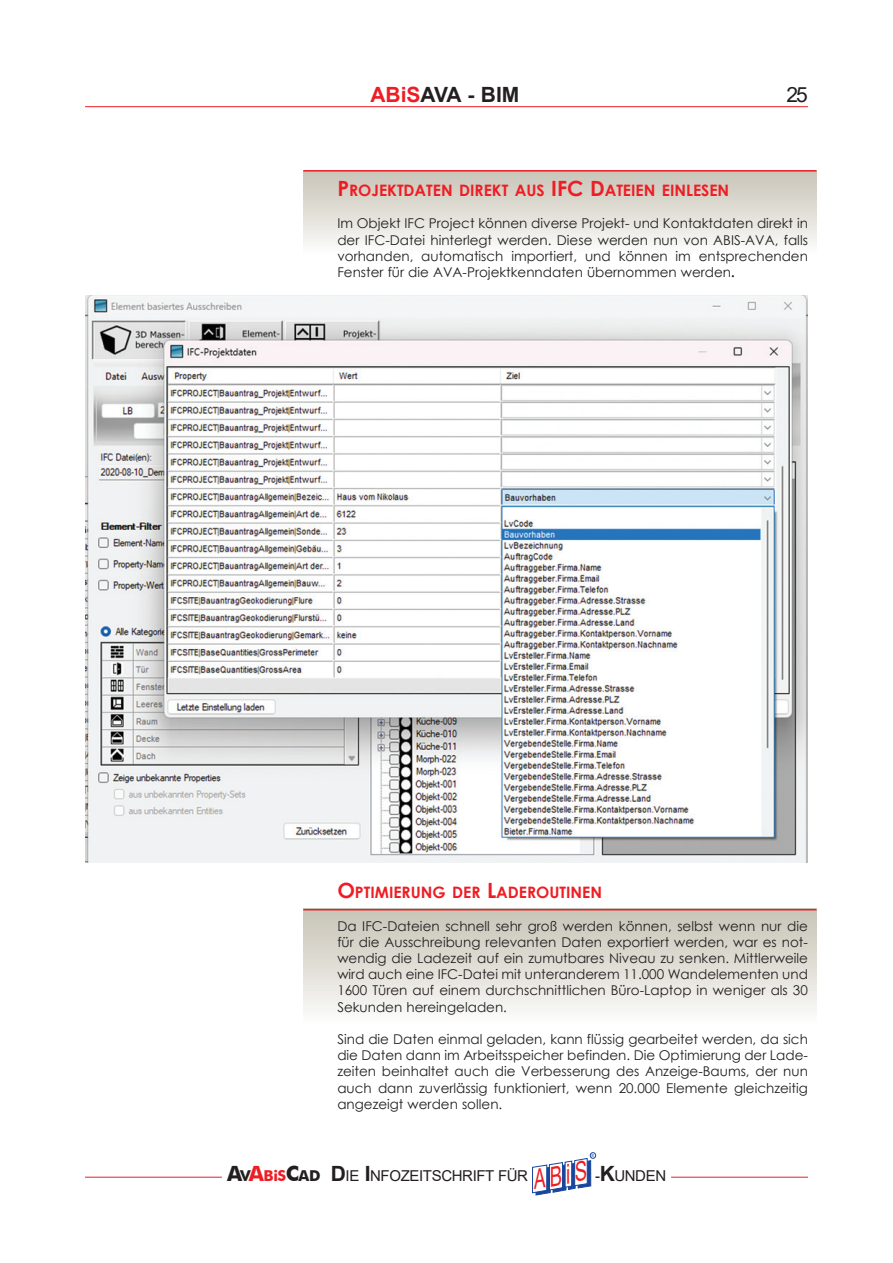
<style>
.page{position:relative;width:893px;height:1263px;background:#fff}
.page>*{position:absolute;margin:0;border:0;box-sizing:border-box;transform-origin:0 0}
.t1{font:italic 27px "Arial";color:#ee1d23;scale:.65 1}
.t2{font:700 21px "Arial";color:#231f20}
.t3{font:21px "Arial";color:#231f20}
.t4{font:700 15.75px "Century Gothic";color:#ee1d23}
.t5{font:15px "Arial";letter-spacing:-.025em;color:#231f20}
.t6{font:13.5px/16.2px "Century Gothic";color:#231f20;text-align:justify}
.t7{font:4.5px "Times New Roman";color:#18469d}
.s1{color:#ee1d23}
.s2{font-size:21px}
.s3{font-weight:700}
.s4{font-family:"Futura BT";font-weight:700;font-size:21px}
.s5{font-family:"Futura BT";font-weight:700}
.s6{font-family:"Futura BT";font-weight:700;font-size:21px;color:#ee1d23}
.s7{font-family:"Futura BT";font-weight:700;color:#ee1d23}
.s8{font-weight:700;font-size:21px}
</style>
<div class="page">
<hr style="left:85px;top:1177px;width:137px;height:1px;background:#ee1d23">
<hr style="left:671px;top:1177px;width:137px;height:1px;background:#ee1d23">
<svg style="left:532px;top:1152px;width:64px;height:44px"></svg>
<hr style="left:85px;top:106px;width:723px;height:1px;background:#ee1d23">
<div style="left:303px;top:170px;width:513px;height:83px;background:linear-gradient(to bottom,#c7c3b6,#fbfbfa)"></div>
<hr style="left:303px;top:170px;width:513px;height:2px;background:#ee1d23">
<div style="left:303px;top:909px;width:513px;height:115px;background:linear-gradient(to bottom,#c7c3b6,#fcfcfb)"></div>
<hr style="left:303px;top:909px;width:513px;height:1px;background:#ee1d23">
<img style="left:85px;top:296px;width:723px;height:566px">
<p class="t2" style="left:370px;top:80px;width:150px"><span class="s1">ABiS</span>AVA - BIM</p>
<p class="t3" style="left:786px;top:80px;width:23px">25</p>
<p class="t4" style="left:337px;top:178px;width:391px"><span class="s2">P</span>ROJEKTDATEN DIREKT AUS <span class="s2">IFC D</span>ATEIEN EIN LESEN</p>
<p class="t6" style="left:337px;top:215px;width:472px">Im Objekt IFC Project können diverse Projekt- und Kontaktdaten direkt in der IFC-Datei hinterlegt werden. Diese werden nun von ABIS-AVA, falls vorhanden, automatisch importiert, und können im entsprechenden Fenster für die AVA-Projektkenndaten übernommen werden<span class="s3">.</span></p>
<p class="t4" style="left:337px;top:880px;width:264px"><span class="s2">O</span>PTIMIERUNG DER <span class="s2">L</span>ADEROUTIN EN</p>
<p class="t6" style="left:337px;top:917px;width:472px">Da IFC-Dateien schnell sehr groß werden können, selbst wenn nur die für die Ausschreibung relevanten Daten exportiert werden, war es not&shy;wendig die Ladezeit auf ein zumutbares Niveau zu senken. Mittlerweile wird auch eine IFC-Datei mit unteranderem 11.000 Wandelementen und 1600 Türen auf einem durchschnittlichen Büro-Laptop in weniger als 30<br>Sekunden hereingeladen.</p>
<p class="t6" style="left:337px;top:1031px;width:472px">Sind die Daten einmal geladen, kann flüssig gearbeitet werden, da sich die Daten dann im Arbeitsspeicher befinden. Die Optimierung der Lade&shy;zeiten beinhaltet auch die Verbesserung des Anzeige-Baums, der nun auch dann zuverlässig funktioniert, wenn 20.000 Elemente gleichzeitig angezeigt werden sollen.</p>
<p class="t7" style="left:591px;top:1152px;width:5px">R</p>
<p class="t1" style="left:529px;top:1162px;width:85px;rotate:-10deg">ABiS</p>
<p class="t5" style="left:227px;top:1166px;width:303px"><span class="s4">A</span><span class="s5">V</span><span class="s6">A</span><span class="s7">BiS</span><span class="s4">C</span><span class="s5">AD</span> <span class="s8">D</span>IE <span class="s8">I</span>NFOZEITSCHRIFT FÜR</p>
<p class="t5" style="left:595px;top:1166px;width:73px">-<span class="s8">K</span>UNDEN</p>
</div>
